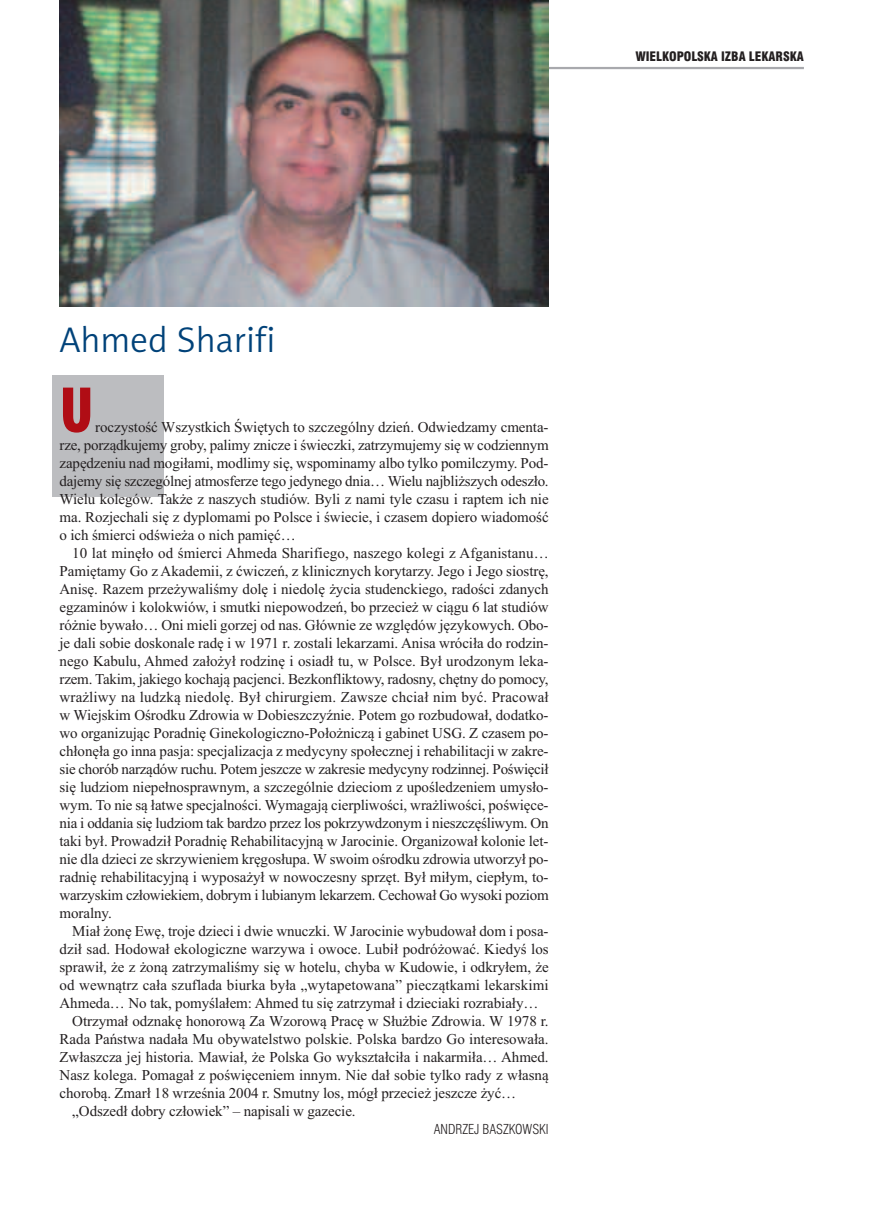
<style>
.page{position:relative;width:872px;height:1212px;background:#fff}
.page>*{position:absolute;margin:0;border:0;box-sizing:border-box;transform-origin:0 0}
.t1{font:900 condensed 66px "Myriad Pro";color:#b00d15}
.t2{font:36px "Naomi Sans EFNTT Light";color:#004279}
.t3{font:15px/18px "Times New Roman";letter-spacing:-.005em;color:#231f20;text-align:justify}
.t4{font:13.5px "Swis 721 Lt Cn EU";color:#231f20}
.t5{font:12.75px "Swis 721 Blk Cn EU";color:#231f20}
</style>
<div class="page">
<div style="left:52px;top:375px;width:112px;height:122px;background:#bcbdc0"></div>
<hr style="left:60px;top:67px;width:744px;height:2px;background:#a8a9ad">
<img style="left:60px;top:0;width:488px;height:306px">
<p class="t5" style="left:635px;top:48px;width:170px">WIELKOPOLSKA IZBA LEKARSKA</p>
<h2 class="t2" style="left:60px;top:319px;width:217px">Ahmed Sharifi</h2>
<h1 class="t1" style="left:60px;top:387px;width:36px">U</h1>
<p class="t3" style="left:60px;top:418px;width:491px;text-indent:36px">roczystość Wszystkich Świętych to szczególny dzień. Odwiedzamy cmenta&shy;rze, porządkujemy groby, palimy znicze i świeczki, zatrzymujemy się w codziennym zapędzeniu nad mogiłami, modlimy się, wspominamy albo tylko pomilczymy. Pod&shy;dajemy się szczególnej atmosferze tego jedynego dnia… Wielu najbliższych odeszło.<br>Wielu kolegów. Także z naszych studiów. Byli z nami tyle czasu i raptem ich nie ma. Rozjechali się z dyplomami po Polsce i świecie, i czasem dopiero wiadomość o ich śmierci odświeża o nich pamięć…</p>
<p class="t3" style="left:60px;top:544px;width:491px;text-indent:13px">10 lat minęło od śmierci Ahmeda Sharifiego, naszego kolegi z Afganistanu… Pamiętamy Go z Akademii, z ćwiczeń, z klinicznych korytarzy. Jego i Jego siostrę, Anisę. Razem przeżywaliśmy dolę i niedolę życia studenckiego, radości zdanych egzaminów i kolokwiów, i smutki niepowodzeń, bo przecież w ciągu 6 lat studiów różnie bywało… Oni mieli gorzej od nas. Głównie ze względów językowych. Obo&shy;je dali sobie doskonale radę i w 1971 r. zostali lekarzami. Anisa wróciła do rodzin&shy;nego Kabulu, Ahmed założył rodzinę i osiadł tu, w Polsce. Był urodzonym leka&shy;rzem. Takim, jakiego kochają pacjenci. Bezkonfliktowy, radosny, chętny do pomocy, wrażliwy na ludzką niedolę. Był chirurgiem. Zawsze chciał nim być. Pracował w Wiejskim Ośrodku Zdrowia w Dobieszczyźnie. Potem go rozbudował, dodatko&shy;wo organizując Poradnię Ginekologiczno-Położniczą i gabinet USG. Z czasem po&shy;chłonęła go inna pasja: specjalizacja z medycyny społecznej i rehabilitacji w zakre&shy;sie chorób narządów ruchu. Potem jeszcze w zakresie medycyny rodzinnej. Poświęcił się ludziom niepełnosprawnym, a szczególnie dzieciom z upośledzeniem umysło&shy;wym. To nie są łatwe specjalności. Wymagają cierpliwości, wrażliwości, poświęce&shy;nia i oddania się ludziom tak bardzo przez los pokrzywdzonym i nieszczęśliwym. On taki był. Prowadził Poradnię Rehabilitacyjną w Jarocinie. Organizował kolonie let&shy;nie dla dzieci ze skrzywieniem kręgosłupa. W swoim ośrodku zdrowia utworzył po&shy;radnię rehabilitacyjną i wyposażył w nowoczesny sprzęt. Był miłym, ciepłym, to&shy;warzyskim człowiekiem, dobrym i lubianym lekarzem. Cechował Go wysoki poziom moralny.</p>
<p class="t3" style="left:72px;top:922px;width:478px">Miał żonę Ewę, troje dzieci i dwie wnuczki. W Jarocinie wybudował dom i posa-</p>
<p class="t3" style="left:60px;top:940px;width:490px">dził sad. Hodował ekologiczne warzywa i owoce. Lubił podróżować. Kiedyś los</p>
<p class="t3" style="left:60px;top:958px;width:490px">sprawił, że z żoną zatrzymaliśmy się w hotelu, chyba w Kudowie, i odkryłem, że</p>
<p class="t3" style="left:60px;top:976px;width:490px">od wewnątrz cała szuflada biurka była „wytapetowana” pieczątkami lekarskimi</p>
<p class="t3" style="left:60px;top:994px;width:480px">Ahmeda… No tak, pomyślałem: Ahmed tu się zatrzymał i dzieciaki rozrabiały…</p>
<p class="t3" style="left:72px;top:1012px;width:478px">Otrzymał odznakę honorową Za Wzorową Pracę w Służbie Zdrowia. W 1978 r.</p>
<p class="t3" style="left:60px;top:1030px;width:490px">Rada Państwa nadała Mu obywatelstwo polskie. Polska bardzo Go interesowała.</p>
<p class="t3" style="left:60px;top:1048px;width:490px">Zwłaszcza jej historia. Mawiał, że Polska Go wykształciła i nakarmiła… Ahmed.</p>
<p class="t3" style="left:60px;top:1066px;width:490px">Nasz kolega. Pomagał z poświęceniem innym. Nie dał sobie tylko rady z własną</p>
<p class="t3" style="left:60px;top:1084px;width:458px">chorobą. Zmarł 18 września 2004 r. Smutny los, mógł przecież jeszcze żyć…</p>
<p class="t3" style="left:72px;top:1102px;width:285px">„Odszedł dobry człowiek” – napisali w gazecie.</p>
<p class="t4" style="left:434px;top:1121px;width:116px">ANDRZEJ BASZKOWSKI</p>
</div>
